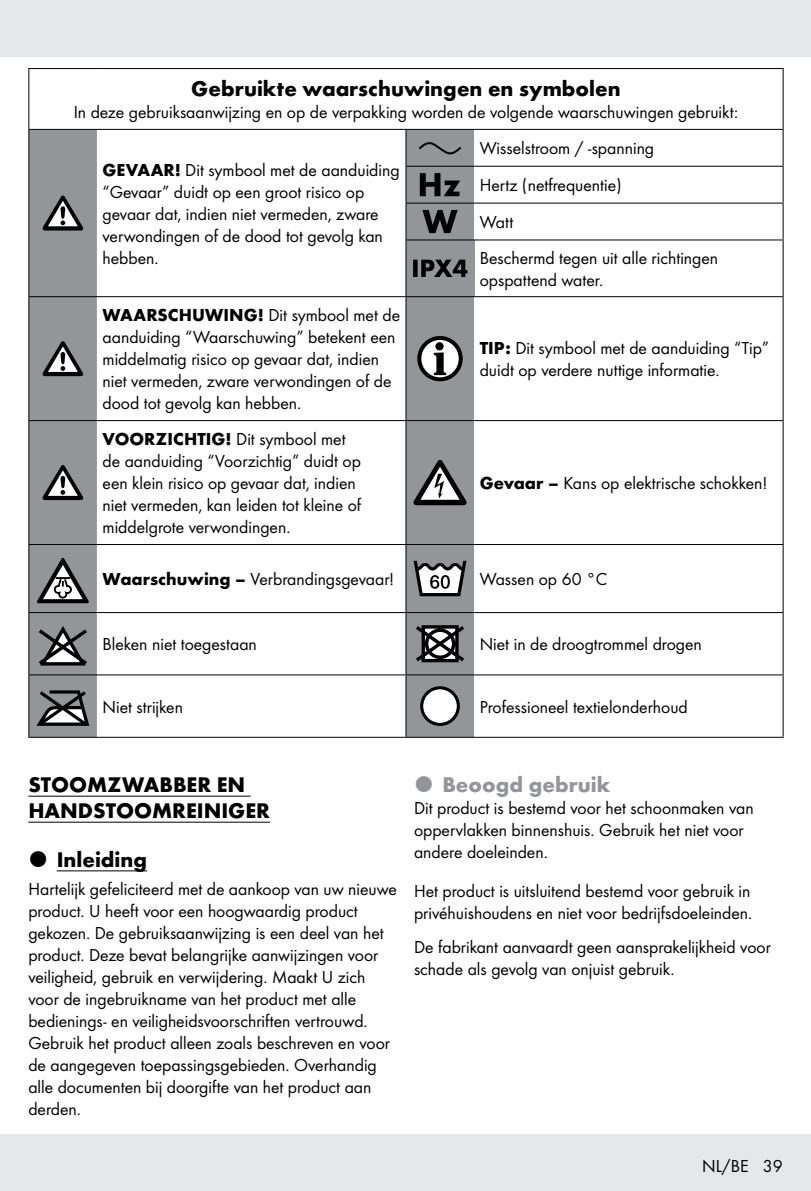
<style>
.page{position:relative;width:811px;height:1191px;background:#fff}
.page>*{position:absolute;margin:0;border:0;box-sizing:border-box;transform-origin:0 0}
.t1{font:700 22px/26px "Futura";color:#000}
.t2{font:700 22px "Futura";color:#939598}
.t3{font:18px/22px "Futura Boo";color:#000}
.s1{font-family:"Futura";font-weight:700}
</style>
<div class="page">
<div style="left:0;top:1134px;width:811px;height:57px;background:#e6e7e8"></div>
<div style="left:0;top:0;width:811px;height:57px;background:#e6e7e8"></div>
<svg style="left:29px;top:130px;width:445px;height:607px"></svg>
<div style="left:406px;top:240px;width:68px;height:57px;background:#939598"></div>
<hr style="left:782px;top:69px;width:1px;height:60px;background:#000">
<hr style="left:28px;top:68px;width:69px;height:1px;background:#000">
<hr style="left:28px;top:69px;width:1px;height:60px;background:#000">
<hr style="left:97px;top:68px;width:309px;height:1px;background:#000">
<hr style="left:406px;top:68px;width:68px;height:1px;background:#000">
<hr style="left:474px;top:68px;width:309px;height:1px;background:#000">
<hr style="left:28px;top:130px;width:1px;height:36px;background:#000">
<hr style="left:782px;top:130px;width:1px;height:36px;background:#000">
<hr style="left:28px;top:166px;width:1px;height:37px;background:#000">
<hr style="left:782px;top:167px;width:1px;height:36px;background:#000">
<hr style="left:28px;top:203px;width:1px;height:37px;background:#000">
<hr style="left:782px;top:204px;width:1px;height:35px;background:#000">
<hr style="left:28px;top:240px;width:1px;height:56px;background:#000">
<hr style="left:782px;top:240px;width:1px;height:56px;background:#000">
<hr style="left:28px;top:297px;width:1px;height:123px;background:#000">
<hr style="left:405px;top:297px;width:1px;height:123px;background:#000">
<hr style="left:28px;top:421px;width:1px;height:123px;background:#000">
<hr style="left:782px;top:421px;width:1px;height:123px;background:#000">
<hr style="left:28px;top:545px;width:1px;height:67px;background:#000">
<hr style="left:782px;top:545px;width:1px;height:67px;background:#000">
<hr style="left:28px;top:613px;width:1px;height:61px;background:#000">
<hr style="left:782px;top:613px;width:1px;height:61px;background:#000">
<hr style="left:28px;top:675px;width:1px;height:62px;background:#000">
<hr style="left:405px;top:675px;width:1px;height:62px;background:#000">
<hr style="left:28px;top:129px;width:69px;height:1px;background:#000">
<hr style="left:97px;top:129px;width:309px;height:1px;background:#000">
<hr style="left:406px;top:129px;width:68px;height:1px;background:#000">
<hr style="left:474px;top:129px;width:309px;height:1px;background:#000">
<hr style="left:405px;top:166px;width:69px;height:1px;background:#000">
<hr style="left:474px;top:166px;width:309px;height:1px;background:#000">
<hr style="left:405px;top:203px;width:69px;height:1px;background:#000">
<hr style="left:474px;top:203px;width:309px;height:1px;background:#000">
<hr style="left:405px;top:239px;width:69px;height:1px;background:#000">
<hr style="left:474px;top:239px;width:309px;height:1px;background:#000">
<hr style="left:28px;top:296px;width:69px;height:1px;background:#000">
<hr style="left:97px;top:296px;width:309px;height:1px;background:#000">
<hr style="left:406px;top:296px;width:68px;height:1px;background:#000">
<hr style="left:474px;top:296px;width:309px;height:1px;background:#000">
<hr style="left:28px;top:420px;width:69px;height:1px;background:#000">
<hr style="left:97px;top:420px;width:309px;height:1px;background:#000">
<hr style="left:406px;top:420px;width:68px;height:1px;background:#000">
<hr style="left:474px;top:420px;width:309px;height:1px;background:#000">
<hr style="left:28px;top:544px;width:69px;height:1px;background:#000">
<hr style="left:97px;top:544px;width:309px;height:1px;background:#000">
<hr style="left:406px;top:544px;width:68px;height:1px;background:#000">
<hr style="left:474px;top:544px;width:309px;height:1px;background:#000">
<hr style="left:28px;top:612px;width:69px;height:1px;background:#000">
<hr style="left:97px;top:612px;width:309px;height:1px;background:#000">
<hr style="left:406px;top:612px;width:68px;height:1px;background:#000">
<hr style="left:474px;top:612px;width:309px;height:1px;background:#000">
<hr style="left:28px;top:674px;width:69px;height:1px;background:#000">
<hr style="left:97px;top:674px;width:309px;height:1px;background:#000">
<hr style="left:406px;top:674px;width:68px;height:1px;background:#000">
<hr style="left:474px;top:674px;width:309px;height:1px;background:#000">
<hr style="left:28px;top:737px;width:69px;height:1px;background:#000">
<hr style="left:97px;top:737px;width:309px;height:1px;background:#000">
<hr style="left:474px;top:737px;width:309px;height:1px;background:#000">
<hr style="left:405px;top:130px;width:1px;height:36px;background:#000">
<hr style="left:405px;top:167px;width:1px;height:36px;background:#000">
<hr style="left:405px;top:204px;width:1px;height:35px;background:#000">
<hr style="left:405px;top:240px;width:1px;height:56px;background:#000">
<hr style="left:782px;top:297px;width:1px;height:123px;background:#000">
<hr style="left:405px;top:421px;width:1px;height:123px;background:#000">
<hr style="left:782px;top:675px;width:1px;height:62px;background:#000">
<hr style="left:405px;top:545px;width:1px;height:67px;background:#000">
<hr style="left:406px;top:737px;width:68px;height:1px;background:#000">
<hr style="left:405px;top:613px;width:1px;height:61px;background:#000">
<svg style="left:43px;top:195px;width:40px;height:35px"></svg>
<svg style="left:416px;top:141px;width:47px;height:14px"></svg>
<svg style="left:420px;top:173px;width:40px;height:23px"></svg>
<svg style="left:422px;top:210px;width:35px;height:23px"></svg>
<svg style="left:413px;top:260px;width:54px;height:17px"></svg>
<svg style="left:43px;top:341px;width:40px;height:35px"></svg>
<svg style="left:419px;top:338px;width:42px;height:41px"></svg>
<div style="left:417px;top:336px;width:46px;height:45px;border:4px solid #000;border-radius:50%"></div>
<svg style="left:434px;top:342px;width:12px;height:33px"></svg>
<svg style="left:43px;top:465px;width:40px;height:35px"></svg>
<svg style="left:413px;top:460px;width:53px;height:45px"></svg>
<svg style="left:37px;top:558px;width:52px;height:45px"></svg>
<svg style="left:413px;top:561px;width:53px;height:35px"></svg>
<svg style="left:39px;top:626px;width:48px;height:39px"></svg>
<svg style="left:416px;top:625px;width:48px;height:37px"></svg>
<svg style="left:36px;top:690px;width:53px;height:36px"></svg>
<svg style="left:420px;top:686px;width:40px;height:40px"></svg>
<div style="left:423px;top:689px;width:34px;height:34px;background:#fff;border-radius:50%"></div>
<hr style="left:28px;top:795px;width:223px;height:1px;background:#000">
<hr style="left:28px;top:821px;width:242px;height:1px;background:#000">
<hr style="left:57px;top:870px;width:90px;height:1px;background:#000">
<p class="t1" style="left:191px;top:74px;width:431px">Gebruikte waarschuwingen en symbolen</p>
<p class="t3" style="left:74px;top:100px;width:666px">In deze gebruiksaanwijzing en op de verpakking worden de volgende waarschuwingen gebruikt:</p>
<p class="t3" style="left:103px;top:158px;width:298px"><span class="s1">GEVAAR!</span> Dit symbool met de aanduiding “Gevaar” duidt op een groot risico op gevaar dat, indien niet vermeden, zware verwondingen of de dood tot gevolg kan hebben.</p>
<p class="t3" style="left:103px;top:303px;width:299px"><span class="s1">WAARSCHUWING!</span> Dit symbool met de aanduiding “Waarschuwing” betekent een middelmatig risico op gevaar dat, indien niet vermeden, zware verwondingen of de dood tot gevolg kan hebben.</p>
<p class="t3" style="left:103px;top:427px;width:260px"><span class="s1">VOORZICHTIG!</span> Dit symbool met de aanduiding “Voorzichtig” duidt op een klein risico op gevaar dat, indien niet vermeden, kan leiden tot kleine of middelgrote verwondingen.</p>
<p class="t3" style="left:480px;top:129px;width:240px;line-height:36.4px">Wisselstroom / -spanning<br>Hertz (netfrequentie)<br>Watt<br>Beschermd tegen uit alle richtingen</p>
<p class="t3" style="left:480px;top:268px;width:123px">opspattend water.</p>
<p class="t3" style="left:480px;top:336px;width:291px"><span class="s1">TIP:</span> Dit symbool met de aanduiding “Tip” duidt op verdere nuttige informatie.</p>
<p class="t3" style="left:480px;top:471px;width:289px"><span class="s1">Gevaar –</span> Kans op elektrische schokken!</p>
<p class="t3" style="left:103px;top:567px;width:293px"><span class="s1">Waarschuwing –</span> Verbrandingsgevaar!</p>
<p class="t3" style="left:480px;top:567px;width:129px">Wassen op 60 °C</p>
<p class="t3" style="left:103px;top:632px;width:156px">Bleken niet toegestaan</p>
<p class="t3" style="left:480px;top:632px;width:224px">Niet in de droogtrommel drogen</p>
<p class="t3" style="left:103px;top:694px;width:82px">Niet strijken</p>
<p class="t3" style="left:480px;top:694px;width:210px">Professioneel textielonderhoud</p>
<p class="t1" style="left:28px;top:770px;width:243px">STOOMZWABBER EN<br>HANDSTOOMREINIGER</p>
<p class="t1" style="left:57px;top:845px;width:92px">Inleiding</p>
<p class="t3" style="left:28px;top:876px;width:370px">Hartelijk gefeliciteerd met de aankoop van uw nieuwe product. U heeft voor een hoogwaardig product gekozen. De gebruiksaanwijzing is een deel van het product. Deze bevat belangrijke aanwijzingen voor veiligheid, gebruik en verwijdering. Maakt U zich voor de ingebruikname van het product met alle bedienings- en veiligheidsvoorschriften vertrouwd.<br>Gebruik het product alleen zoals beschreven en voor de aangegeven toepassingsgebieden. Overhandig alle documenten bij doorgifte van het product aan derden.</p>
<p class="t2" style="left:442px;top:768px;width:169px">Beoogd gebruik</p>
<p class="t3" style="left:414px;top:796px;width:341px">Dit product is bestemd voor het schoonmaken van oppervlakken binnenshuis. Gebruik het niet voor andere doeleinden.</p>
<p class="t3" style="left:414px;top:879px;width:338px">Het product is uitsluitend bestemd voor gebruik in privéhuishoudens en niet voor bedrijfsdoeleinden.</p>
<p class="t3" style="left:414px;top:934px;width:358px">De fabrikant aanvaardt geen aansprakelijkheid voor schade als gevolg van onjuist gebruik.</p>
<p class="t3" style="left:702px;top:1154px;width:82px">NL/BE 39</p>
</div>
